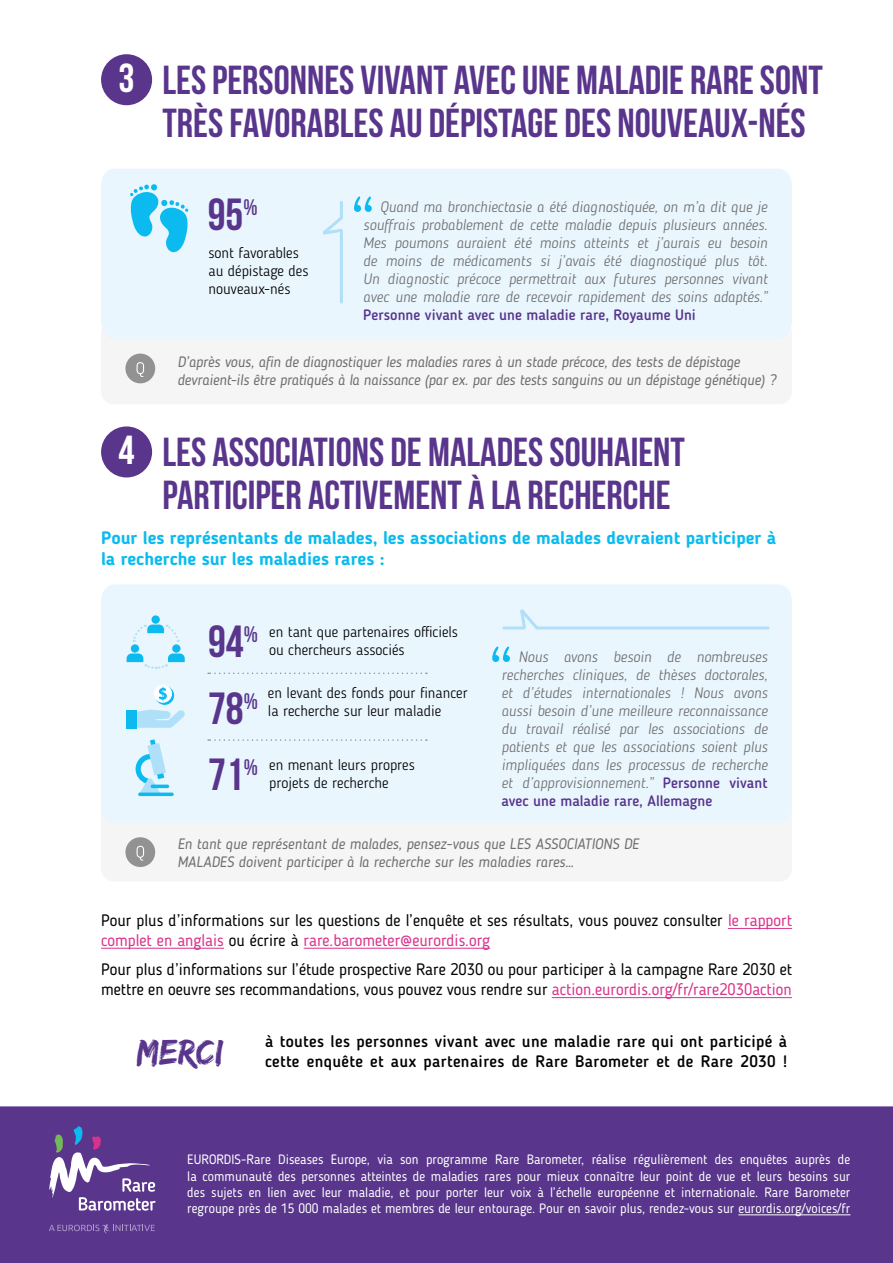
<style>
.page{position:relative;width:893px;height:1263px;background:#fff}
.page>*{position:absolute;margin:0;border:0;box-sizing:border-box;transform-origin:0 0}
.t1{font:45px "Bebas Neue";color:#59358c}
.t2{font:40.5px/42.6px "Bebas Neue";color:#59358c}
.t3{font:40.5px "Bebas Neue";color:#fff}
.t4{font:37.2px "Edo SZ";color:#59358c}
.t5{font:22.5px "Bebas Neue";color:#59358c}
.t6{font:700 18px/21.6px "Blogger Sans";color:#0bbbef}
.t7{font:16.5px/19.8px "Blogger Sans";color:#000}
.t8{font:500 16.5px "Blogger Sans";letter-spacing:.02em;color:#000}
.t9{font:italic 300 15px/18px "Blogger Sans";color:#706f6f;text-align:justify}
.t10{font:italic 15px/18px "Blogger Sans";letter-spacing:-.01em;color:#706f6f}
.t11{font:300 15px/18px "Blogger Sans";color:#000}
.t12{font:500 15px "Blogger Sans";color:#59358c}
.t13{font:13.5px/16.2px "Blogger Sans";color:#fff;text-align:justify}
.s1{font-weight:500;font-style:normal;color:#59358c}
.s2{color:#d9328a}
</style>
<div class="page">
<div style="left:101px;top:54px;width:51px;height:51px;background:#59358c;border-radius:50%"></div>
<div style="left:101px;top:320px;width:691px;height:84px;background:#f5f5f5;border-radius:13px"></div>
<div style="left:101px;top:169px;width:691px;height:169px;background:#e9f6fe"></div>
<div style="left:125px;top:354px;width:30px;height:29px;background:#929292;border-radius:50%"></div>
<svg style="left:137px;top:362px;width:7px;height:15px"></svg>
<svg style="left:313px;top:199px;width:31px;height:106px;background:#e2f3fd"></svg>
<svg style="left:354px;top:196px;width:18px;height:16px"></svg>
<div style="left:0;top:1106px;width:893px;height:157px;background:#59358c"></div>
<hr style="left:738px;top:1214px;width:112px;height:1px;background:#fff">
<svg style="left:49px;top:1224px;width:106px;height:10px"></svg>
<svg style="left:49px;top:1126px;width:107px;height:84px;background:#795ea2"></svg>
<hr style="left:728px;top:928px;width:64px;height:1px;background:#d9328a">
<hr style="left:101px;top:948px;width:123px;height:1px;background:#d9328a">
<hr style="left:304px;top:948px;width:186px;height:1px;background:#d9328a">
<hr style="left:552px;top:997px;width:240px;height:1px;background:#d9328a">
<svg style="left:130px;top:184px;width:58px;height:68px;background:#7fd9f6"></svg>
<div style="left:101px;top:426px;width:51px;height:51px;background:#59358c;border-radius:50%"></div>
<div style="left:101px;top:797px;width:691px;height:84px;background:#f5f5f5;border-radius:13px"></div>
<div style="left:101px;top:584px;width:691px;height:239px;background:#e9f6fe"></div>
<div style="left:125px;top:837px;width:30px;height:30px;background:#929292;border-radius:50%"></div>
<svg style="left:137px;top:846px;width:7px;height:15px"></svg>
<svg style="left:492px;top:646px;width:18px;height:16px"></svg>
<svg style="left:208px;top:739px;width:219px;height:2px"></svg>
<svg style="left:208px;top:672px;width:219px;height:2px"></svg>
<div style="left:131px;top:644px;width:8px;height:9px;background:#0bbbef;border-radius:50%"></div>
<div style="left:151px;top:615px;width:9px;height:9px;background:#0bbbef;border-radius:50%"></div>
<div style="left:172px;top:644px;width:9px;height:9px;background:#0bbbef;border-radius:50%"></div>
<svg style="left:127px;top:653px;width:58px;height:17px"></svg>
<svg style="left:131px;top:624px;width:48px;height:18px"></svg>
<svg style="left:128px;top:709px;width:57px;height:19px"></svg>
<div style="left:127px;top:710px;width:10px;height:19px;background:#0bbbef"></div>
<svg style="left:155px;top:686px;width:19px;height:19px"></svg>
<div style="left:154px;top:684px;width:18px;height:19px;background:#fff;border-radius:50%"></div>
<svg style="left:159px;top:687px;width:8px;height:14px"></svg>
<hr style="left:138px;top:792px;width:36px;height:4px;background:#0bbbef;border-radius:2px">
<svg style="left:136px;top:739px;width:30px;height:55px;background:#abe3f9"></svg>
<svg style="left:501px;top:600px;width:270px;height:31px;background:#e2f3fd"></svg>
<h2 class="t3" style="left:119px;top:56px;width:18px">3</h2>
<h2 class="t3" style="left:119px;top:428px;width:18px">4</h2>
<h2 class="t2" style="left:162px;top:58px;width:662px">LES PERSONNES VIVANT AVEC UNE MALADIE RARE SONT<br>TRÈS FAVORABLES AU DÉPISTAGE DES NOUVEAUX-NÉS</h2>
<h1 class="t1" style="left:208px;top:190px;width:51px">95<sup>%</sup></h1>
<p class="t11" style="left:209px;top:244px;width:101px">sont favorables au dépistage des nouveaux-nés</p>
<p class="t9" style="left:363px;top:198px;width:406px;text-indent:17px">Quand ma bronchiectasie a été diagnostiquée, on m’a dit que je souffrais probablement de cette maladie depuis plusieurs années.<br>Mes poumons auraient été moins atteints et j’aurais eu besoin de moins de médicaments si j’avais été diagnostiqué plus tôt.<br>Un diagnostic précoce permettrait aux futures personnes vivant avec une maladie rare de recevoir rapidement des soins adaptés.”</p>
<p class="t12" style="left:363px;top:306px;width:334px">Personne vivant avec une maladie rare, Royaume Uni</p>
<p class="t10" style="left:177px;top:353px;width:600px">D’après vous, afin de diagnostiquer les maladies rares à un stade précoce, des tests de dépistage devraient-ils être pratiqués à la naissance (par ex. par des tests sanguins ou un dépistage génétique) ?</p>
<h2 class="t2" style="left:162px;top:431px;width:524px">LES ASSOCIATIONS DE MALADES SOUHAIENT<br>PARTICIPER ACTIVEMENT À LA RECHERCHE</h2>
<p class="t6" style="left:101px;top:527px;width:677px">Pour les représentants de malades, les associations de malades devraient participer à la recherche sur les maladies rares :</p>
<h1 class="t1" style="left:208px;top:616px;width:37px">94</h1>
<h3 class="t5" style="left:244px;top:622px;width:16px">%</h3>
<p class="t11" style="left:269px;top:622px;width:190px">en tant que partenaires officiels</p>
<p class="t11" style="left:269px;top:640px;width:137px">ou chercheurs associés</p>
<h1 class="t1" style="left:208px;top:683px;width:37px">78</h1>
<h3 class="t5" style="left:244px;top:688px;width:16px">%</h3>
<p class="t11" style="left:268px;top:683px;width:201px">en levant des fonds pour financer</p>
<p class="t11" style="left:268px;top:701px;width:175px">la recherche sur leur maladie</p>
<h1 class="t1" style="left:208px;top:750px;width:37px">71</h1>
<h3 class="t5" style="left:244px;top:755px;width:16px">%</h3>
<p class="t11" style="left:269px;top:756px;width:147px">en menant leurs propres</p>
<p class="t11" style="left:269px;top:774px;width:121px">projets de recherche</p>
<p class="t9" style="left:501px;top:648px;width:268px;text-indent:17px">Nous avons besoin de nombreuses recherches cliniques, de thèses doctorales, et d’études internationales ! Nous avons aussi besoin d’une meilleure reconnaissance du travail réalisé par les associations de patients et que les associations soient plus impliquées dans les processus de recherche et d’approvisionnement.” <span class="s1">Personne vivant avec une maladie rare, Allemagne</span></p>
<p class="t10" style="left:177px;top:834px;width:463px">En tant que représentant de malades, pensez-vous que LES ASSOCIATIONS DE<br>MALADES doivent participer à la recherche sur les maladies rares…</p>
<p class="t7" style="left:101px;top:910px;width:692px">Pour plus d’informations sur les questions de l’enquête et ses résultats, vous pouvez consulter <span class="s2">le rapport complet en anglais</span> ou écrire à <span class="s2">rare.barometer@eurordis.org</span></p>
<p class="t7" style="left:101px;top:960px;width:692px">Pour plus d’informations sur l’étude prospective Rare 2030 ou pour participer à la campagne Rare 2030 et mettre en oeuvre ses recommandations, vous pouvez vous rendre sur <span class="s2">action.eurordis.org/fr/rare2030action</span></p>
<h3 class="t4" style="left:137px;top:1031px;width:88px">MERCI</h3>
<p class="t8" style="left:265px;top:1031px;width:523px">à toutes les personnes vivant avec une maladie rare qui ont participé à</p>
<p class="t8" style="left:265px;top:1051px;width:523px">cette enquête et aux partenaires de Rare Barometer et de Rare 2030 !</p>
<p class="t13" style="left:187px;top:1151px;width:665px">EURORDIS-Rare Diseases Europe, via son programme Rare Barometer, réalise régulièrement des enquêtes auprès de la communauté des personnes atteintes de maladies rares pour mieux connaître leur point de vue et leurs besoins sur des sujets en lien avec leur maladie, et pour porter leur voix à l’échelle européenne et internationale. Rare Barometer regroupe près de 15 000 malades et membres de leur entourage. Pour en savoir plus, rendez-vous sur eurordis.org/voices/fr</p>
</div>
